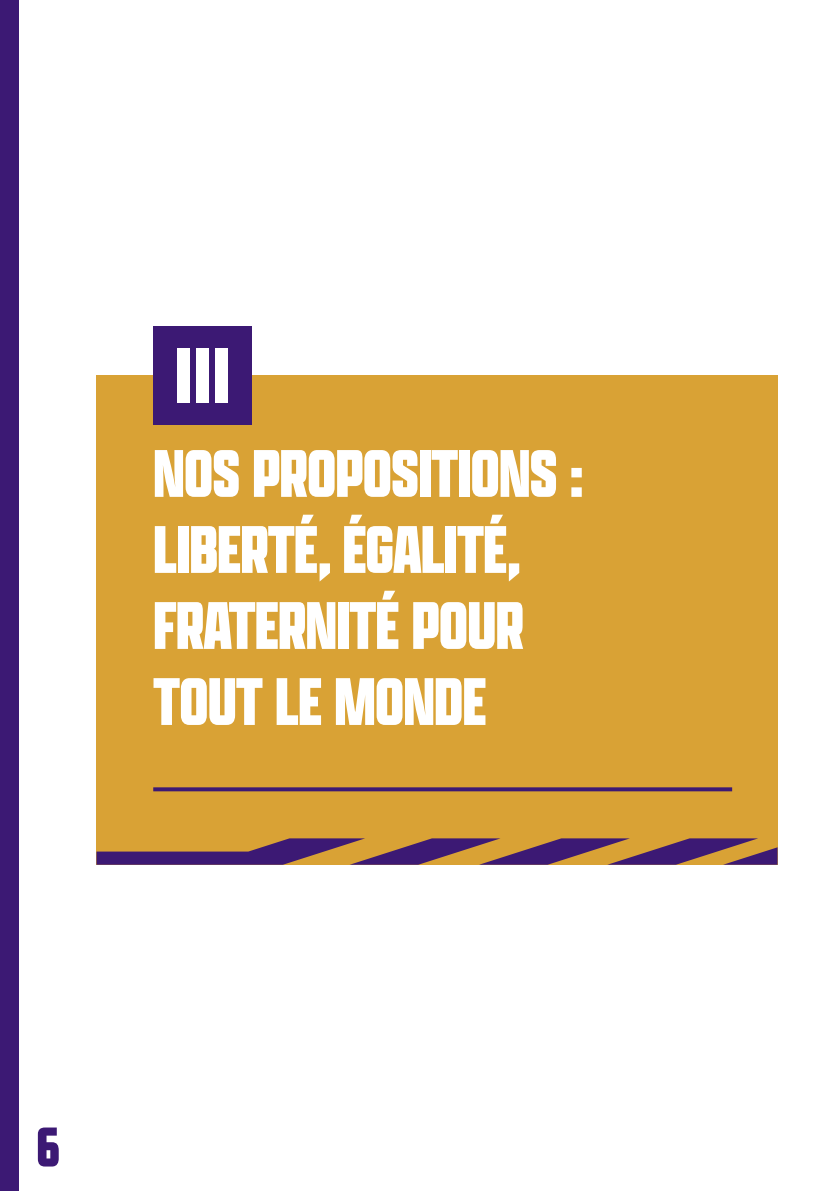
<style>
.page{position:relative;width:840px;height:1191px;background:#fff}
.page>*{position:absolute;margin:0;border:0;box-sizing:border-box;transform-origin:0 0}
.t1{font:900 84px "Apotek Comp";color:#fff}
.Chap_H1{font:900 72px/76px "Apotek Comp";letter-spacing:-.01em;color:#fff}
.t2{font:900 60px "Apotek Comp";color:#3c1974}
</style>
<div class="page">
<div style="left:96px;top:375px;width:681px;height:463px;background:#d9a235"></div>
<svg style="left:153px;top:787px;width:578px;height:4px;background:#49246e"></svg>
<div style="left:153px;top:326px;width:99px;height:98px;background:#3c1974"></div>
<svg style="left:96px;top:838px;width:681px;height:26px;background:#865a55"></svg>
<div style="left:0;top:0;width:18px;height:1191px;background:#3c1974"></div>
<p class="t1" style="left:176px;top:324px;width:55px">III</p>
<p class="Chap_H1" style="left:153px;top:434px;width:431px">NOS PROPOSITIONS :<br>LIBERTÉ, ÉGALITÉ,<br>FRATERNITÉ POUR<br>TOUT LE MONDE</p>
<p class="t2" style="left:36px;top:1110px;width:25px">6</p>
</div>
